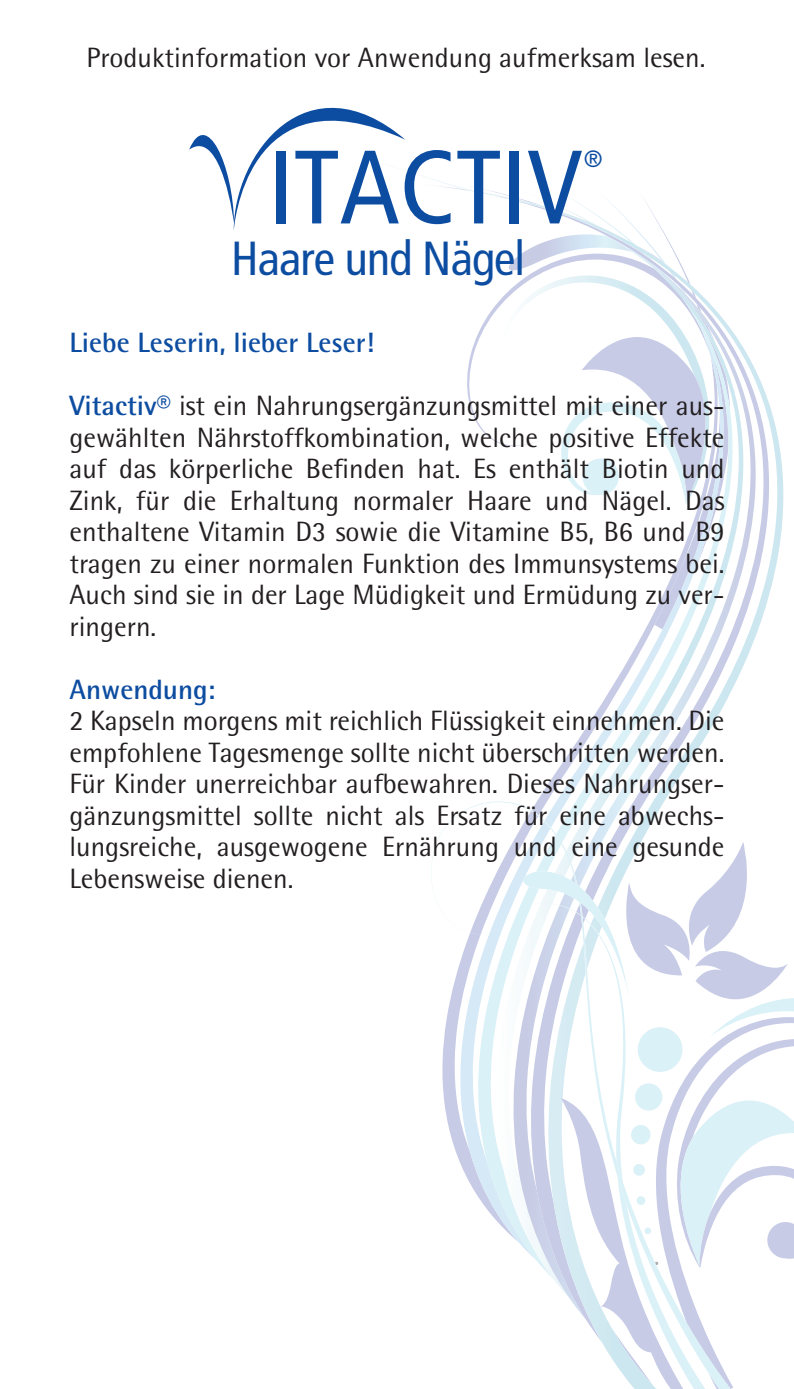
<style>
.page{position:relative;width:794px;height:1389px;background:#fff}
.page>*{position:absolute;margin:0;border:0;box-sizing:border-box;transform-origin:0 0}
.t1{font:condensed 103.95px "Frutiger";color:#0d4da1}
.t2{font:condensed 47.95px "Frutiger";letter-spacing:-.015em;color:#0d4da1}
.t3{font:28px/31.5px "Rotis Semi Sans";color:#231f20;text-align:justify}
.t4{font:700 28px "Rotis Semi Sans";color:#0d4da1}
.t5{font:condensed 23.8px "Frutiger";color:#0d4da1}
.s1{font-weight:700;color:#0d4da1}
</style>
<div class="page">
<svg style="left:417px;top:174px;width:367px;height:627px"></svg>
<svg style="left:431px;top:801px;width:234px;height:446px"></svg>
<svg style="left:523px;top:842px;width:271px;height:547px"></svg>
<svg style="left:189px;top:108px;width:216px;height:122px"></svg>
<p class="t3" style="left:87px;top:42px;width:620px">Produktinformation vor Anwendung aufmerksam lesen.</p>
<h1 class="t1" style="left:268px;top:127px;width:316px">ITACTIV</h1>
<p class="t5" style="left:584px;top:145px;width:20px">®</p>
<h2 class="t2" style="left:231px;top:231px;width:295px">Haare und Nägel</h2>
<p class="t4" style="left:69px;top:326px;width:306px">Liebe Leserin, lieber Leser!</p>
<p class="t3" style="left:69px;top:390px;width:656px"><span class="s1">Vitactiv®</span> ist ein Nahrungsergänzungsmittel mit einer aus&shy;gewählten Nährstoffkombination, welche positive Effekte auf das körperliche Befinden hat. Es enthält Biotin und Zink, für die Erhaltung normaler Haare und Nägel. Das enthaltene Vitamin D3 sowie die Vitamine B5, B6 und B9 tragen zu einer normalen Funktion des Immunsystems bei.<br>Auch sind sie in der Lage Müdigkeit und Ermüdung zu ver&shy;ringern.</p>
<p class="t4" style="left:69px;top:672px;width:147px">Anwendung:</p>
<p class="t3" style="left:69px;top:705px;width:656px">2 Kapseln morgens mit reichlich Flüssigkeit einnehmen. Die empfohlene Tagesmenge sollte nicht überschritten werden.<br>Für Kinder unerreichbar aufbewahren. Dieses Nahrungser&shy;gänzungsmittel sollte nicht als Ersatz für eine abwechs&shy;lungsreiche, ausgewogene Ernährung und eine gesunde Lebensweise dienen.</p>
</div>
